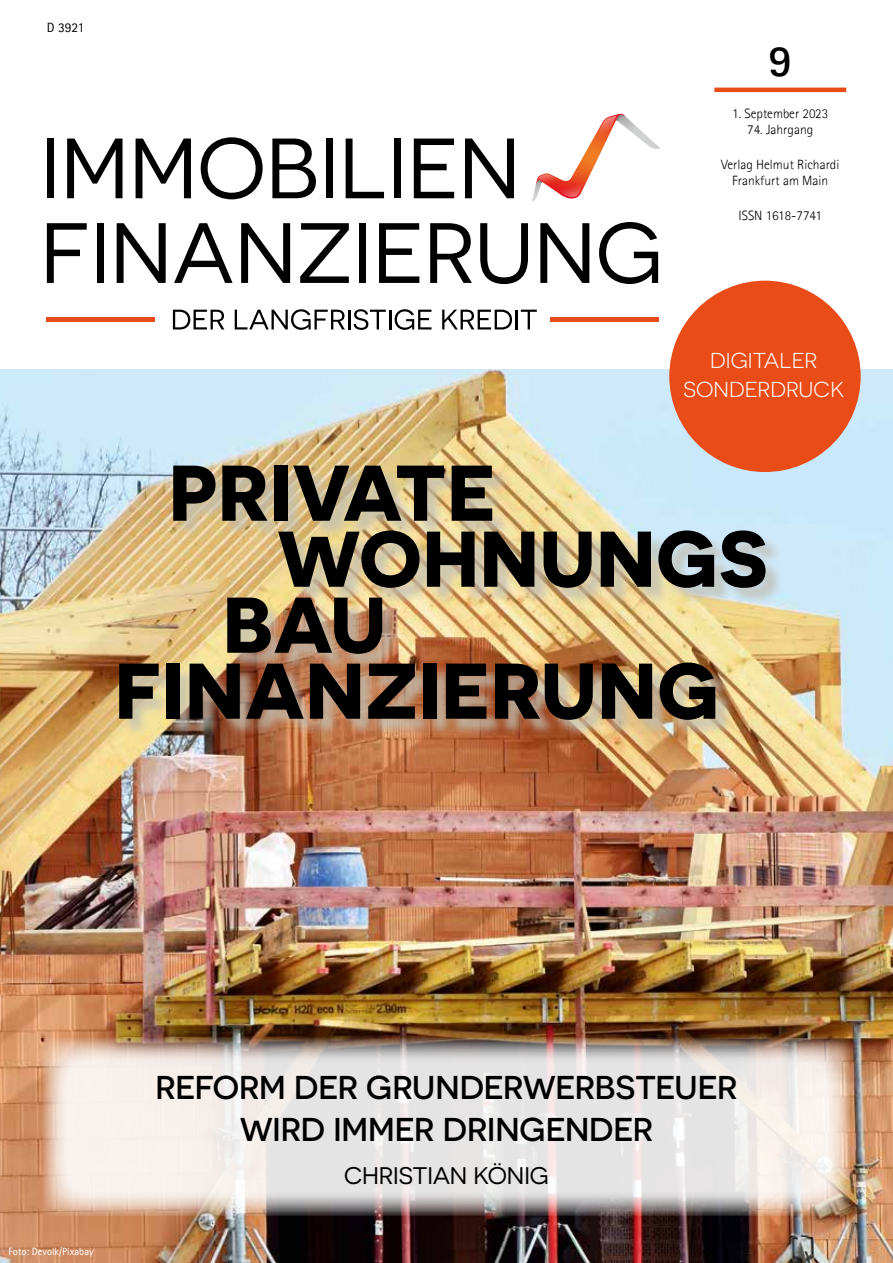
<style>
.page{position:relative;width:893px;height:1263px;background:#fff}
.page>*{position:absolute;margin:0;border:0;box-sizing:border-box;transform-origin:0 0}
.t1{font:700 78.75px "Novecentosanswide";letter-spacing:.01em;color:#000}
.t2{font:700 45px "Agfa Rotis Sans Serif";color:#000}
.t3{font:500 33px/42px "Novecentosanswide";letter-spacing:-.005em;color:#000;text-align:center}
.t4{font:24px "Novecentosanswide";letter-spacing:-.01em;color:#000}
.t5{font:21.6px/28.3px "Novecentosanswide";color:#fff;text-align:center}
.t6{font:300 13.5px/16.5px "Agfa Rotis Sans Serif";color:#000;text-align:center}
.t7{font:13.5px "Agfa Rotis Sans Serif";color:#000}
.t8{font:10.5px "Agfa Rotis Sans Serif";color:#fff}
</style>
<div class="page">
<img style="left:0;top:370px;width:893px;height:893px">
<div style="left:121px;top:468px;width:663px;height:270px;background:#c1bfb3;opacity:.75"></div>
<svg style="left:43px;top:1037px;width:807px;height:179px;background:#ddd6d1"></svg>
<svg style="left:47px;top:223px;width:40px;height:60px"></svg>
<div style="left:97px;top:223px;width:7px;height:60px;background:#000"></div>
<svg style="left:117px;top:223px;width:49px;height:60px"></svg>
<svg style="left:174px;top:223px;width:59px;height:60px"></svg>
<svg style="left:241px;top:223px;width:49px;height:60px"></svg>
<svg style="left:300px;top:223px;width:49px;height:60px"></svg>
<div style="left:359px;top:223px;width:7px;height:60px;background:#000"></div>
<svg style="left:379px;top:223px;width:40px;height:60px"></svg>
<svg style="left:430px;top:223px;width:42px;height:60px"></svg>
<svg style="left:480px;top:223px;width:48px;height:61px"></svg>
<svg style="left:540px;top:223px;width:49px;height:60px"></svg>
<svg style="left:599px;top:222px;width:59px;height:62px"></svg>
<svg style="left:173px;top:310px;width:51px;height:19px"></svg>
<svg style="left:235px;top:309px;width:196px;height:21px"></svg>
<svg style="left:442px;top:310px;width:70px;height:19px"></svg>
<hr style="left:515px;top:310px;width:3px;height:19px;background:#000">
<svg style="left:521px;top:310px;width:16px;height:19px"></svg>
<hr style="left:47px;top:317px;width:108px;height:4px;background:#e94c16">
<hr style="left:551px;top:317px;width:108px;height:4px;background:#e94c16">
<div style="left:47px;top:139px;width:7px;height:59px;background:#000"></div>
<svg style="left:67px;top:139px;width:56px;height:59px"></svg>
<svg style="left:136px;top:139px;width:55px;height:59px"></svg>
<svg style="left:201px;top:137px;width:62px;height:62px"></svg>
<svg style="left:272px;top:139px;width:44px;height:59px"></svg>
<div style="left:326px;top:139px;width:6px;height:59px;background:#000"></div>
<svg style="left:346px;top:139px;width:38px;height:59px"></svg>
<div style="left:394px;top:139px;width:7px;height:59px;background:#000"></div>
<svg style="left:414px;top:139px;width:40px;height:59px"></svg>
<svg style="left:465px;top:139px;width:49px;height:59px"></svg>
<svg style="left:532px;top:113px;width:128px;height:89px"></svg>
<hr style="left:714px;top:88px;width:132px;height:4px;background:#e94c16">
<div style="left:669px;top:281px;width:192px;height:191px;background:#e94c16;border-radius:50%"></div>
<p class="t7" style="left:47px;top:19px;width:39px">D 3921</p>
<h2 class="t2" style="left:768px;top:32px;width:26px">9</h2>
<p class="t6" style="left:732px;top:105px;width:97px">1. September 2023</p>
<p class="t6" style="left:747px;top:121px;width:67px">74. Jahrgang</p>
<p class="t6" style="left:721px;top:156px;width:120px">Verlag Helmut Richardi<br>Frankfurt am Main</p>
<p class="t6" style="left:739px;top:207px;width:85px">ISSN 1618-7741</p>
<h3 class="t5" style="left:684px;top:346px;width:162px">DIGITALER<br>SONDERDRUCK</h3>
<h1 class="t1" style="left:169px;top:444px;width:328px">PRIVATE</h1>
<h1 class="t1" style="left:277px;top:510px;width:492px">WOHNUNGS</h1>
<h1 class="t1" style="left:223px;top:576px;width:165px">BAU</h1>
<h1 class="t1" style="left:115px;top:642px;width:605px">FINANZIERUNG</h1>
<p class="t8" style="left:9px;top:1245px;width:87px">Foto: Devolk/Pixabay</p>
<h3 class="t3" style="left:155px;top:1066px;width:584px">REFORM DER GRUNDERWERBSTEUER<br>WIRD IMMER DRINGENDER</h3>
<h3 class="t4" style="left:344px;top:1161px;width:206px">CHRISTIAN KÖNIG</h3>
</div>
